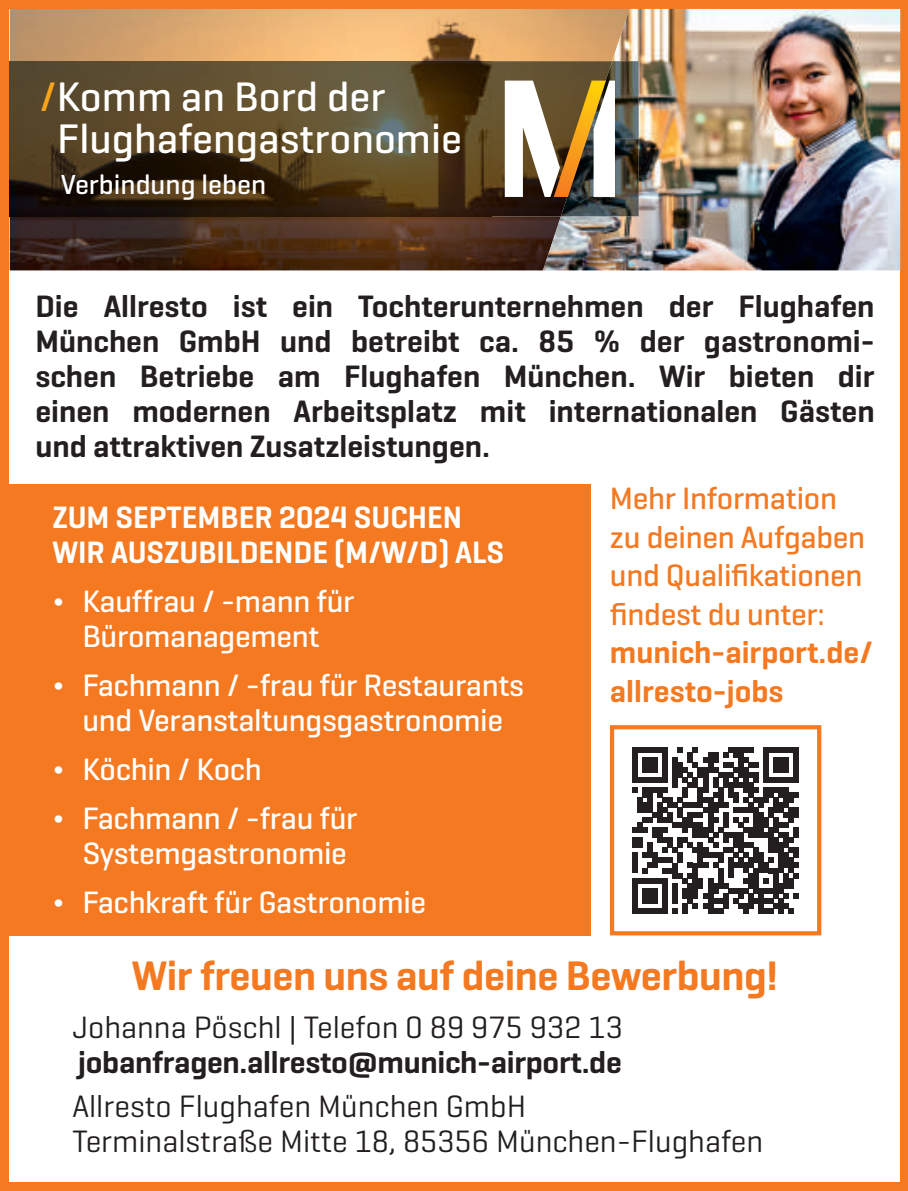
<style>
.page{position:relative;width:908px;height:1191px;background:#f47921}
.page>*{position:absolute;margin:0;border:0;box-sizing:border-box;transform-origin:0 0}
.t1{font:500 42px/41.6px "Munich Airport Pro";color:#fff}
.t2{font:600 42px "Munich Airport Pro";letter-spacing:-.01em;color:#f47921}
.t3{font:600 31.5px/35px "Munich Airport Pro";color:#231f20;text-align:justify}
.t4{font:500 31.5px/35px "Munich Airport Pro";letter-spacing:-.01em;color:#fff;text-align:center}
.t5{font:31.5px/35px "Munich Airport Pro";color:#231f20}
.t6{font:500 31.5px/38.5px "Munich Airport Pro";letter-spacing:-.01em;color:#f47921}
.t7{font:600 31.5px/35px "Munich Airport Pro";color:#fff}
.t8{font:600 31.5px/38.5px "Munich Airport Pro";color:#f47921}
.t9{font:500 28px "Munich Airport Pro";color:#fff}
.s1{color:#f9a51b}
</style>
<div class="page">
<div style="left:10px;top:9px;width:890px;height:1172px;background:#fff"></div>
<img style="left:10px;top:9px;width:533px;height:261px">
<div style="left:9px;top:484px;width:582px;height:451px;background:#f47921"></div>
<img style="left:543px;top:9px;width:357px;height:261px">
<img style="left:10px;top:61px;width:576px;height:78px">
<img style="left:10px;top:139px;width:551px;height:77px">
<img style="left:586px;top:61px;width:53px;height:78px">
<img style="left:561px;top:139px;width:78px;height:77px">
<svg style="left:505px;top:81px;width:110px;height:116px"></svg>
<svg style="left:632px;top:747px;width:167px;height:166px"></svg>
<div style="left:610px;top:725px;width:211px;height:210px;border:4px solid #f47921"></div>
<h1 class="t1" style="left:57px;top:75px;width:406px;text-indent:-18px"><span class="s1">/</span> Komm an Bord der<br>Flughafengastronomie</h1>
<p class="t9" style="left:61px;top:167px;width:207px">Verbindung leben</p>
<p class="t3" style="left:35px;top:288px;width:841px">Die Allresto ist ein Tochterunternehmen der Flughafen München GmbH und betreibt ca. 85 % der gastronomi&shy;schen Betriebe am Flughafen München. Wir bieten dir einen modernen Arbeitsplatz mit internationalen Gästen und attraktiven Zusatzleistungen.</p>
<p class="t7" style="left:52px;top:499px;width:453px">ZUM SEPTEMBER 2024 SUCHEN<br>WIR AUSZUBILDENDE (M/W/D) ALS</p>
<p class="t4" style="left:52px;top:582px;width:303px">¬ Kauffrau / -mann für<br>Büromanagement</p>
<p class="t4" style="left:52px;top:666px;width:473px">¬ Fachmann / -frau für Restaurants und Veranstaltungsgastronomie</p>
<p class="t4" style="left:52px;top:743px;width:307px;line-height:49px;text-align:left">¬ Köchin / Koch<br>¬ Fachmann / -frau für</p>
<p class="t4" style="left:52px;top:827px;width:375px;line-height:49px;text-align:left;text-indent:30px">Systemgastronomie<br>¬ Fachkraft für Gastronomie</p>
<p class="t6" style="left:610px;top:478px;width:257px">Mehr Information zu deinen Aufgaben und Qualifikationen findest du unter:</p>
<p class="t8" style="left:610px;top:633px;width:265px">munich-airport.de/ allresto-jobs</p>
<h1 class="t2" style="left:132px;top:949px;width:648px">Wir freuen uns auf deine Bewerbung!</h1>
<p class="t5" style="left:72px;top:1009px;width:552px">Johanna Pöschl | Telefon 0 89 975 932 13</p>
<p class="t3" style="left:78px;top:1044px;width:545px">jobanfragen.allresto@munich-airport.de</p>
<p class="t5" style="left:72px;top:1087px;width:692px">Allresto Flughafen München GmbH<br>Terminalstraße Mitte 18, 85356 München-Flughafen</p>
</div>
